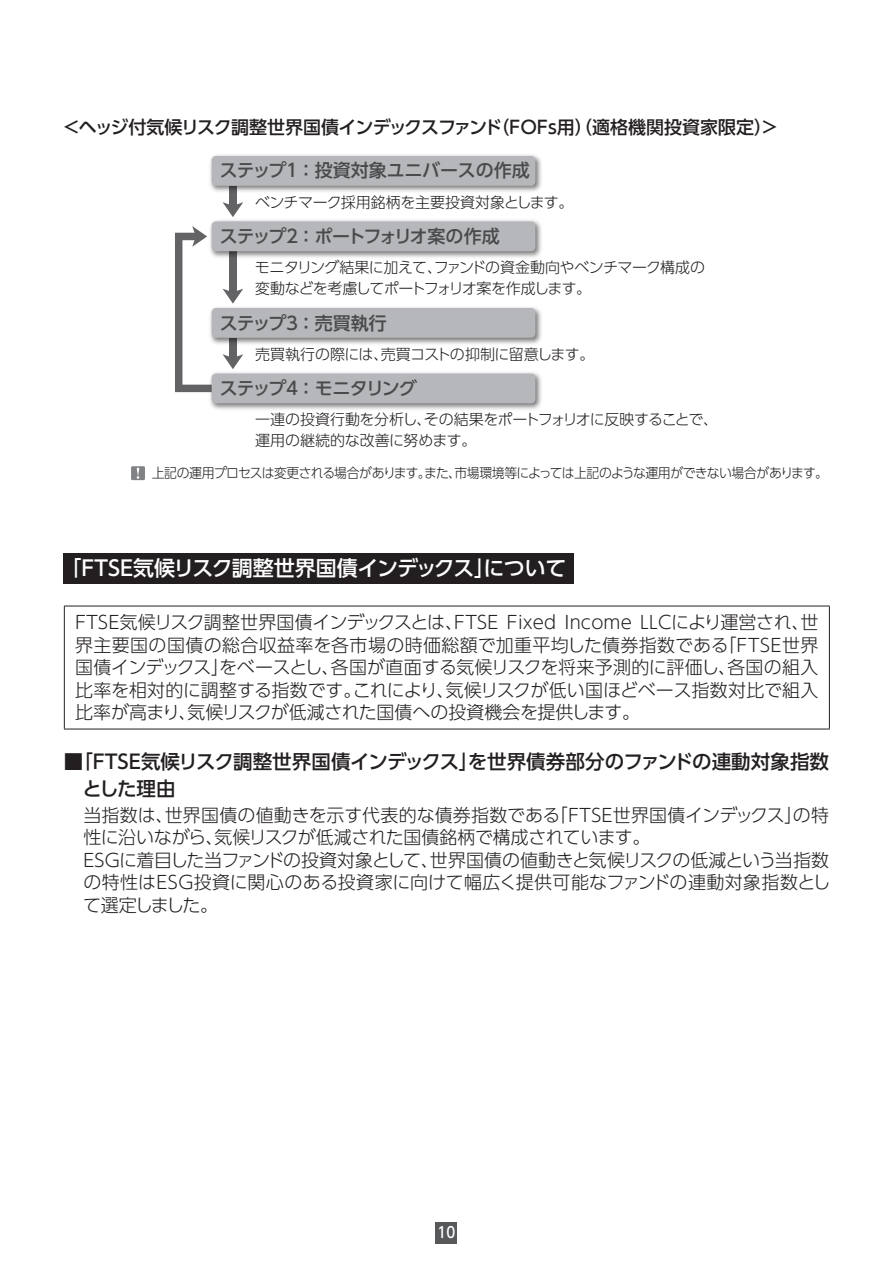
<style>
.page{position:relative;width:893px;height:1263px;background:#fff}
.page>*{position:absolute;margin:0;border:0;box-sizing:border-box;transform-origin:0 0}
.t1{font:500 21px "UD Shin Go Pro";letter-spacing:-.045em;color:#fff}
.t2{font:500 19.5px/27px "UD Shin Go Pro";letter-spacing:-.02em;color:#231f20}
.t3{font:300 18px/22.5px "UD Shin Go Pro";letter-spacing:-.01em;color:#231f20;text-align:justify}
.t4{font:500 18px "UD Shin Go Pro";letter-spacing:-.045em;color:#231f20}
.t5{font:500 18px "UD Shin Go Pro";letter-spacing:-.105em;color:#494a4b}
.t6{font:500 18px "UD Shin Go Pro";letter-spacing:-.01em;color:#494a4b}
.t7{font:500 18px "UD Shin Go Pro";letter-spacing:-.045em;color:#494a4b}
.t8{font:300 15px/21px "UD Shin Go Pro";letter-spacing:-.03em;color:#231f20}
.t9{font:500 15px "UD Shin Go Pro";color:#fff;scale:.9 1}
.t10{font:300 13.5px "UD Shin Go Pro";letter-spacing:-.045em;color:#231f20;scale:.95 1}
</style>
<div class="page">
<div style="left:436px;top:1222px;width:21px;height:21px;background:#57585a"></div>
<div style="left:229px;top:186px;width:8px;height:21px;background:#636366"></div>
<svg style="left:223px;top:202px;width:20px;height:15px"></svg>
<svg style="left:175px;top:226px;width:68px;height:166px"></svg>
<img style="left:210px;top:155px;width:332px;height:37px">
<div style="left:212px;top:156px;width:323px;height:30px;background:#b6b7bb;border-radius:4px"></div>
<img style="left:207px;top:220px;width:335px;height:40px">
<div style="left:212px;top:221px;width:323px;height:30px;background:#b6b7bb;border-radius:4px"></div>
<img style="left:207px;top:303px;width:335px;height:44px">
<div style="left:212px;top:308px;width:323px;height:30px;background:#b6b7bb;border-radius:4px"></div>
<img style="left:207px;top:369px;width:335px;height:41px">
<div style="left:212px;top:373px;width:323px;height:30px;background:#b6b7bb;border-radius:4px"></div>
<div style="left:131px;top:466px;width:14px;height:14px;background:#808285"></div>
<svg style="left:137px;top:468px;width:2px;height:11px"></svg>
<div style="left:64px;top:553px;width:510px;height:30px;background:#231f20"></div>
<hr style="left:64px;top:606px;width:766px;height:1px;background:#231f20">
<hr style="left:64px;top:606px;width:1px;height:123px;background:#231f20">
<hr style="left:829px;top:606px;width:1px;height:123px;background:#231f20">
<hr style="left:64px;top:729px;width:766px;height:1px;background:#231f20">
<p class="t4" style="left:62px;top:113px;width:718px">＜ヘッジ付気候リスク調整世界国債インデックスファンド（ＦＯＦｓ用）（適格機関投資家限定）＞</p>
<p class="t6" style="left:220px;top:156px;width:312px">ステップ１ ：投資対象ユニバースの作成</p>
<p class="t8" style="left:255px;top:191px;width:320px">ベンチマーク採用銘柄を主要投資対象とします。</p>
<p class="t5" style="left:220px;top:222px;width:281px">ステップ２ ：ポートフォリオ案の作成</p>
<p class="t8" style="left:255px;top:256px;width:452px">モニタリング結果に加えて、ファンドの資金動向やベンチマーク構成の変動などを考慮してポートフォリオ案を作成します。</p>
<p class="t7" style="left:220px;top:308px;width:169px">ステップ３ ：売買執行</p>
<p class="t8" style="left:255px;top:343px;width:341px">売買執行の際には、売買コストの抑制に留意します。</p>
<p class="t5" style="left:220px;top:374px;width:199px">ステップ４ ：モニタリング</p>
<p class="t8" style="left:255px;top:408px;width:465px">一連の投資行動を分析し、その結果をポートフォリオに反映することで、運用の継続的な改善に努めます。</p>
<p class="t10" style="left:152px;top:462px;width:713px">上記の運用プロセスは変更される場合があります。また、市場環境等によっては上記のような運用ができない場合があります。</p>
<p class="t1" style="left:61px;top:551px;width:507px">「ＦＴＳＥ気候リスク調整世界国債インデックス」について</p>
<p class="t3" style="left:72px;top:611px;width:748px">ＦＴＳＥ気候リスク調整世界国債インデックスとは、FTSE Fixed Income LLCにより運営され、世界主要国の国債の総合収益率を各市場の時価総額で加重平均した債券指数である「ＦＴＳＥ世界国債インデックス」をベースとし、各国が直面する気候リスクを将来予測的に評価し、各国の組入比率を相対的に調整する指数です。これにより、気候リスクが低い国ほどベース指数対比で組入比率が高まり、気候リスクが低減された国債への投資機会を提供します。</p>
<p class="t2" style="left:82px;top:748px;width:748px;text-indent:-18px">■「ＦＴＳＥ気候リスク調整世界国債インデックス」を世界債券部分のファンドの連動対象指数とした理由</p>
<p class="t3" style="left:83px;top:803px;width:749px;text-align:left">当指数は、世界国債の値動きを示す代表的な債券指数である「ＦＴＳＥ世界国債インデックス」の特性に沿いながら、気候リスクが低減された国債銘柄で構成されています。<br>ESGに着目した当ファンドの投資対象として、世界国債の値動きと気候リスクの低減という当指数の特性はESG投資に関心のある投資家に向けて幅広く提供可能なファンドの連動対象指数として選定しました。</p>
<p class="t9" style="left:438px;top:1220px;width:21px">10</p>
</div>
